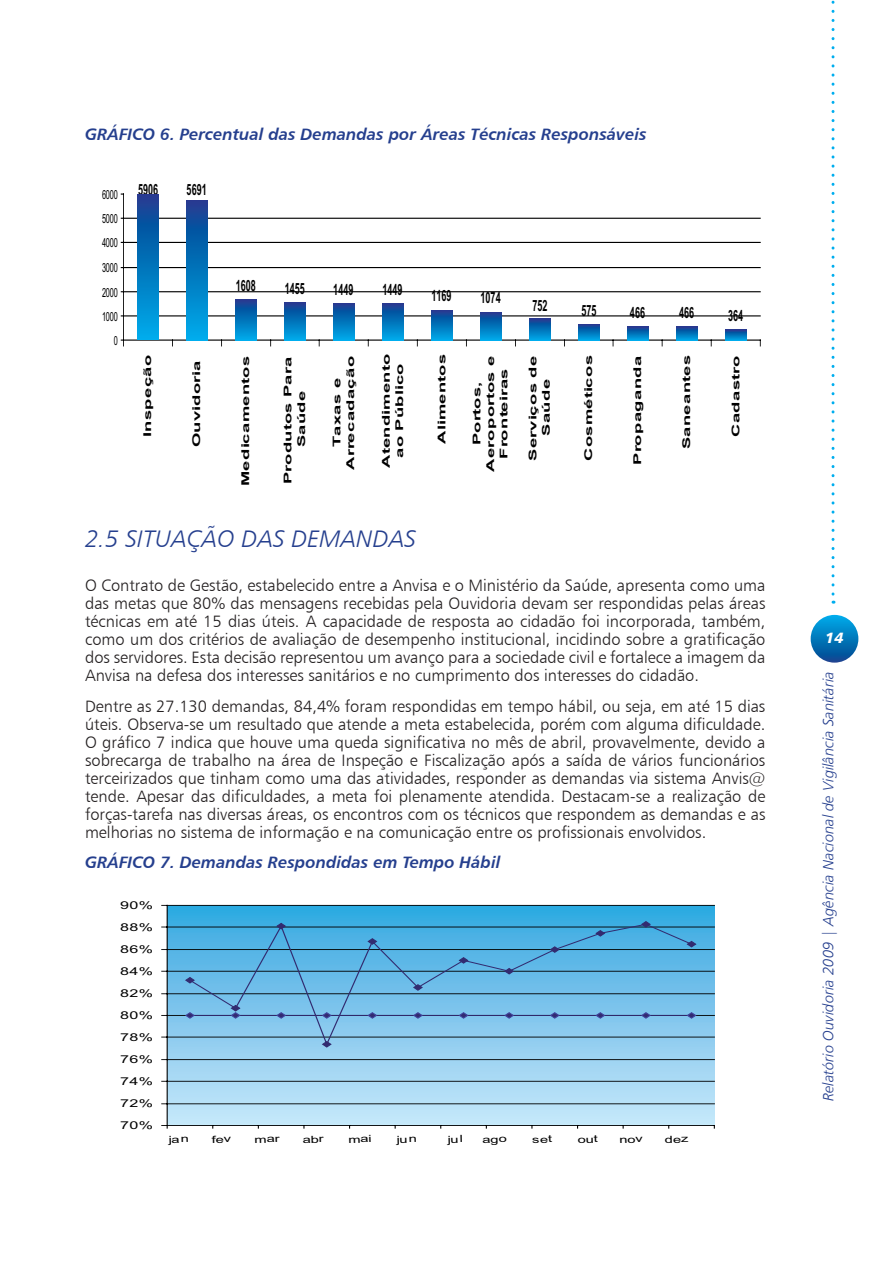
<style>
.page{position:relative;width:893px;height:1263px;background:#fff}
.page>*{position:absolute;margin:0;border:0;box-sizing:border-box;transform-origin:0 0}
.Subtítulo_1{font:24px "Humanist 777 BT Light Italic B";color:#253f8e}
.Texto{font:16.5px/18px "Humanist 777 BT Light B";color:#231f20;text-align:justify}
.Título_Quadro_Tabela{font:16.5px "Humanist 777 BT Bold Italic B";color:#253f8e}
.t1{font:700 15.45px "Arial";letter-spacing:.005em;color:#000;scale:.58 1}
.t2{font:15px "Humanist 777 BT Light Italic B";color:#253f8e}
.t3{font:15px "Humanist 777 BT Black Italic B";color:#fff}
.t4{font:12.6px "Arial";letter-spacing:-.02em;color:#000;scale:.58 1}
.t5{font:10.8px "Arial";letter-spacing:.025em;color:#000;scale:1.49 1}
.t6{font:700 10.65px/13.5px "Arial";letter-spacing:.02em;color:#000;text-align:center;scale:1.71 1}
</style>
<div class="page">
<svg style="left:831px;top:0;width:3px;height:604px"></svg>
<svg style="left:811px;top:615px;width:47px;height:48px;background:#0479bb"></svg>
<hr style="left:123px;top:194px;width:1px;height:146px;background:#000">
<hr style="left:123px;top:340px;width:637px;height:1px;background:#000">
<hr style="left:123px;top:316px;width:637px;height:1px;background:#000">
<hr style="left:123px;top:291px;width:637px;height:1px;background:#000">
<hr style="left:123px;top:267px;width:637px;height:1px;background:#000">
<hr style="left:123px;top:242px;width:637px;height:1px;background:#000">
<hr style="left:123px;top:218px;width:637px;height:1px;background:#000">
<svg style="left:137px;top:194px;width:21px;height:146px;background:#0574bc"></svg>
<svg style="left:187px;top:200px;width:21px;height:140px;background:#0574bc"></svg>
<svg style="left:236px;top:300px;width:21px;height:40px"></svg>
<svg style="left:285px;top:303px;width:20px;height:37px"></svg>
<svg style="left:333px;top:303px;width:21px;height:37px"></svg>
<svg style="left:382px;top:304px;width:21px;height:36px"></svg>
<svg style="left:431px;top:310px;width:21px;height:30px"></svg>
<svg style="left:480px;top:312px;width:21px;height:28px"></svg>
<svg style="left:529px;top:319px;width:21px;height:21px"></svg>
<svg style="left:579px;top:324px;width:20px;height:16px"></svg>
<svg style="left:627px;top:327px;width:21px;height:13px"></svg>
<svg style="left:676px;top:327px;width:21px;height:13px"></svg>
<svg style="left:725px;top:330px;width:21px;height:10px"></svg>
<div style="left:167px;top:905px;width:547px;height:220px;background:linear-gradient(to bottom,#34a7e1,#c9e7fa)"></div>
<hr style="left:167px;top:1103px;width:547px;height:1px;background:#000">
<hr style="left:167px;top:1081px;width:547px;height:1px;background:#000">
<hr style="left:167px;top:1059px;width:547px;height:1px;background:#000">
<hr style="left:167px;top:1037px;width:547px;height:1px;background:#000">
<hr style="left:167px;top:1015px;width:547px;height:1px;background:#000">
<hr style="left:167px;top:993px;width:547px;height:1px;background:#000">
<hr style="left:167px;top:971px;width:547px;height:1px;background:#000">
<hr style="left:167px;top:949px;width:547px;height:1px;background:#000">
<hr style="left:167px;top:927px;width:547px;height:1px;background:#000">
<hr style="left:167px;top:905px;width:547px;height:1px;background:#000">
<hr style="left:167px;top:905px;width:1px;height:220px;background:#000">
<hr style="left:167px;top:1125px;width:547px;height:1px;background:#000">
<svg style="left:188px;top:923px;width:505px;height:122px;background:#66b3de"></svg>
<svg style="left:184px;top:1011px;width:12px;height:8px"></svg>
<svg style="left:275px;top:1011px;width:12px;height:8px"></svg>
<svg style="left:321px;top:1011px;width:12px;height:8px"></svg>
<svg style="left:366px;top:1011px;width:12px;height:8px"></svg>
<svg style="left:412px;top:1011px;width:12px;height:8px"></svg>
<svg style="left:458px;top:1011px;width:11px;height:8px"></svg>
<svg style="left:503px;top:1011px;width:12px;height:8px"></svg>
<svg style="left:549px;top:1011px;width:12px;height:8px"></svg>
<svg style="left:594px;top:1011px;width:12px;height:8px"></svg>
<svg style="left:640px;top:1011px;width:12px;height:8px"></svg>
<svg style="left:686px;top:1011px;width:11px;height:8px"></svg>
<svg style="left:184px;top:976px;width:12px;height:8px"></svg>
<svg style="left:230px;top:1004px;width:11px;height:15px"></svg>
<svg style="left:275px;top:922px;width:12px;height:8px"></svg>
<svg style="left:321px;top:1040px;width:12px;height:8px"></svg>
<svg style="left:366px;top:937px;width:12px;height:8px"></svg>
<svg style="left:412px;top:983px;width:12px;height:8px"></svg>
<svg style="left:458px;top:956px;width:11px;height:8px"></svg>
<svg style="left:503px;top:967px;width:12px;height:8px"></svg>
<svg style="left:549px;top:945px;width:12px;height:8px"></svg>
<svg style="left:594px;top:929px;width:12px;height:8px"></svg>
<svg style="left:640px;top:920px;width:12px;height:8px"></svg>
<svg style="left:686px;top:940px;width:11px;height:8px"></svg>
<p class="Título_Quadro_Tabela" style="left:85px;top:124px;width:563px">GRÁFICO 6. Percentual das Demandas por Áreas Técnicas Responsáveis</p>
<p class="t4" style="left:102px;top:186px;width:29px">6000</p>
<p class="t4" style="left:102px;top:210px;width:29px">5000</p>
<p class="t4" style="left:102px;top:235px;width:29px">4000</p>
<p class="t4" style="left:102px;top:260px;width:29px">3000</p>
<p class="t4" style="left:102px;top:284px;width:29px">2000</p>
<p class="t4" style="left:102px;top:308px;width:29px">1000</p>
<p class="t4" style="left:114px;top:332px;width:9px">0</p>
<p class="t1" style="left:138px;top:179px;width:36px">5906</p>
<p class="t1" style="left:187px;top:179px;width:36px">5691</p>
<p class="t1" style="left:236px;top:275px;width:36px">1608</p>
<p class="t1" style="left:285px;top:278px;width:36px">1455</p>
<p class="t1" style="left:333px;top:279px;width:36px">1449</p>
<p class="t1" style="left:382px;top:279px;width:36px">1449</p>
<p class="t1" style="left:431px;top:286px;width:36px">1169</p>
<p class="t1" style="left:480px;top:288px;width:36px">1074</p>
<p class="t1" style="left:532px;top:295px;width:28px">752</p>
<p class="t1" style="left:581px;top:300px;width:28px">575</p>
<p class="t1" style="left:630px;top:302px;width:28px">466</p>
<p class="t1" style="left:679px;top:302px;width:28px">466</p>
<p class="t1" style="left:728px;top:305px;width:28px">364</p>
<p class="t6" style="left:141px;top:437px;width:49px;rotate:-90deg">Inspeção</p>
<p class="t6" style="left:190px;top:447px;width:52px;rotate:-90deg">Ouvidoria</p>
<p class="t6" style="left:239px;top:486px;width:78px;rotate:-90deg">Medicamentos</p>
<p class="t6" style="left:281px;top:484px;width:76px;rotate:-90deg">Produtos Para<br>Saúde</p>
<p class="t6" style="left:330px;top:470px;width:68px;rotate:-90deg">Taxas e<br>Arrecadação</p>
<p class="t6" style="left:380px;top:468px;width:68px;rotate:-90deg">Atendimento ao Público</p>
<p class="t6" style="left:435px;top:444px;width:54px;rotate:-90deg">Alimentos</p>
<p class="t6" style="left:470px;top:472px;width:69px;rotate:-90deg">Portos,<br>Aeroportos e<br>Fronteiras</p>
<p class="t6" style="left:526px;top:461px;width:63px;rotate:-90deg">Serviços de<br>Saúde</p>
<p class="t6" style="left:582px;top:461px;width:63px;rotate:-90deg">Cosméticos</p>
<p class="t6" style="left:631px;top:465px;width:65px;rotate:-90deg">Propaganda</p>
<p class="t6" style="left:680px;top:449px;width:57px;rotate:-90deg">Saneantes</p>
<p class="t6" style="left:729px;top:437px;width:49px;rotate:-90deg">Cadastro</p>
<p class="Subtítulo_1" style="left:85px;top:524px;width:333px">2.5 SITUAÇÃO DAS DEMANDAS</p>
<p class="Texto" style="left:85px;top:576px;width:682px">O Contrato de Gestão, estabelecido entre a Anvisa e o Ministério da Saúde, apresenta como uma das metas que 80% das mensagens recebidas pela Ouvidoria devam ser respondidas pelas áreas técnicas em até 15 dias úteis. A capacidade de resposta ao cidadão foi incorporada, também, como um dos critérios de avaliação de desempenho institucional, incidindo sobre a gratificação dos servidores. Esta decisão representou um avanço para a sociedade civil e fortalece a imagem da Anvisa na defesa dos interesses sanitários e no cumprimento dos interesses do cidadão.</p>
<p class="Texto" style="left:85px;top:697px;width:682px">Dentre as 27.130 demandas, 84,4% foram respondidas em tempo hábil, ou seja, em até 15 dias úteis. Observa-se um resultado que atende a meta estabelecida, porém com alguma dificuldade.<br>O gráfico 7 indica que houve uma queda significativa no mês de abril, provavelmente, devido a sobrecarga de trabalho na área de Inspeção e Fiscalização após a saída de vários funcionários terceirizados que tinham como uma das atividades, responder as demandas via sistema Anvis@ tende. Apesar das dificuldades, a meta foi plenamente atendida. Destacam-se a realização de forças-tarefa nas diversas áreas, os encontros com os técnicos que respondem as demandas e as melhorias no sistema de informação e na comunicação entre os profissionais envolvidos.</p>
<p class="Título_Quadro_Tabela" style="left:85px;top:852px;width:417px">GRÁFICO 7. Demandas Respondidas em Tempo Hábil</p>
<p class="t5" style="left:120px;top:898px;width:24px">90%</p>
<p class="t5" style="left:120px;top:920px;width:24px">88%</p>
<p class="t5" style="left:120px;top:942px;width:24px">86%</p>
<p class="t5" style="left:120px;top:964px;width:24px">84%</p>
<p class="t5" style="left:120px;top:986px;width:24px">82%</p>
<p class="t5" style="left:120px;top:1008px;width:24px">80%</p>
<p class="t5" style="left:120px;top:1030px;width:24px">78%</p>
<p class="t5" style="left:120px;top:1052px;width:24px">76%</p>
<p class="t5" style="left:120px;top:1074px;width:24px">74%</p>
<p class="t5" style="left:120px;top:1096px;width:24px">72%</p>
<p class="t5" style="left:120px;top:1118px;width:24px">70%</p>
<p class="t3" style="left:825px;top:628px;width:20px">14</p>
<p class="t2" style="left:819px;top:1101px;width:431px;rotate:-90deg">Relatório Ouvidoria 2009 | Agência Nacional de Vigilância Sanitária</p>
</div>
